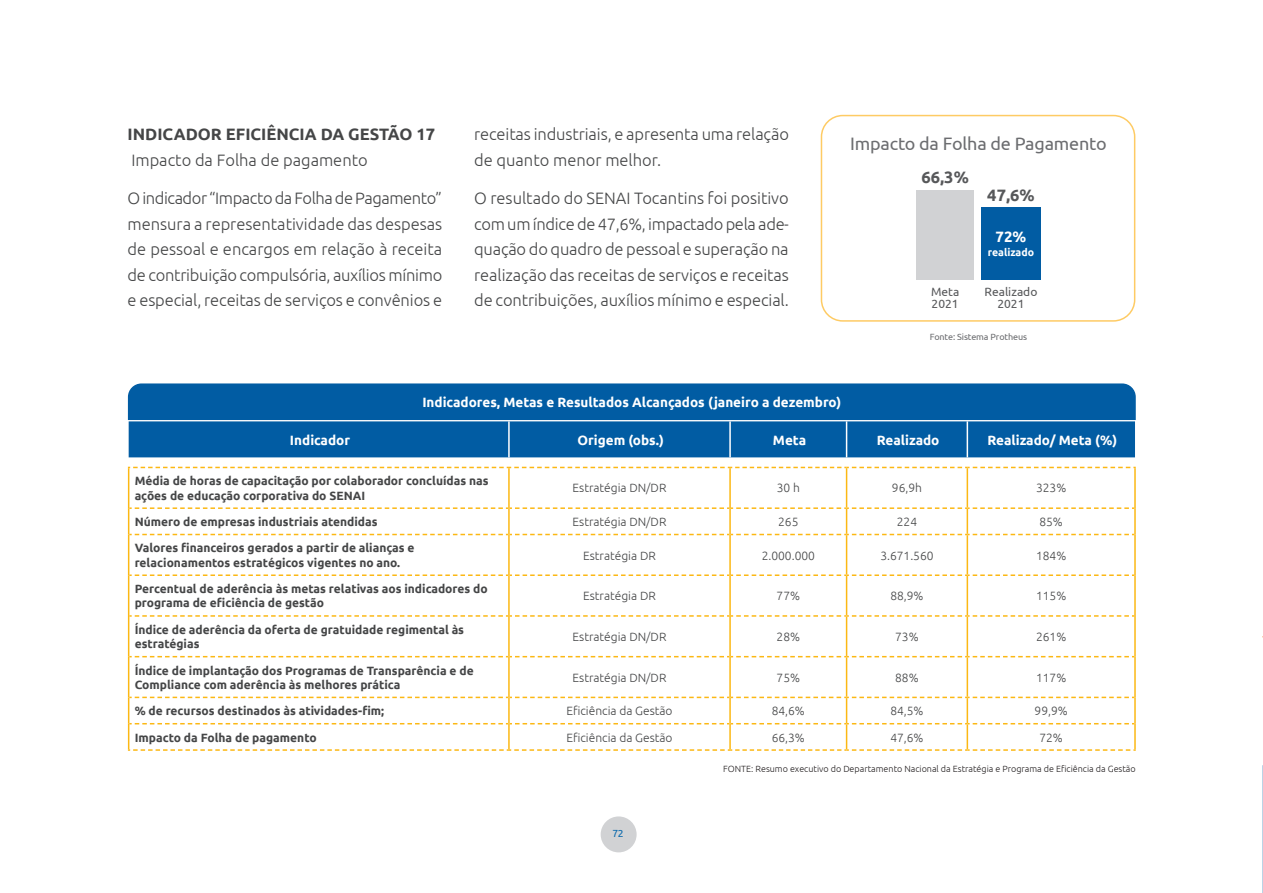
<style>
.page{position:relative;width:1263px;height:893px;background:#fff}
.page>*{position:absolute;margin:0;border:0;box-sizing:border-box;transform-origin:0 0}
.Gráfico_Título{font:18px "Ubuntu";letter-spacing:-.01em;color:#6c6d70}
.TEXTO_CORRIDO{font:300 16.5px/25.5px "Ubuntu";letter-spacing:-.005em;color:#454647;text-align:justify}
.título_que_falta_pre{font:700 16.5px "Ubuntu";color:#454647}
.TEXTO_CORRIDO-2{font:700 16.5px "Ubuntu";color:#57585a}
.TEXTO_CORRIDO-3{font:700 15px "Ubuntu";color:#fff}
.tabela_head{font:700 13.5px "Ubuntu";color:#fff}
.tabela_corpo{font:700 12px/14.4px "Ubuntu";color:#454647}
.tabela_corpo-2{font:300 12px "Ubuntu";color:#454647}
.TEXTO_CORRIDO-4{font:12px/12px "Ubuntu";color:#57585a;text-align:center}
.TEXTO_CORRIDO-5{font:700 10.5px "Ubuntu";color:#fff}
.t1{font:10.35px "Ubuntu";color:#0868ac}
.notas{font:300 9px "Ubuntu";color:#231f20}
.Gráfico_Título-2{font:9px "Ubuntu";letter-spacing:-.01em;color:#6c6d70}
</style>
<div class="page">
<div style="left:601px;top:816px;width:36px;height:36px;background:#d1d2d4;border-radius:50%"></div>
<div style="left:821px;top:115px;width:314px;height:207px;border:2px solid #fecb64;border-radius:21px"></div>
<div style="left:916px;top:190px;width:58px;height:90px;background:#d1d2d4"></div>
<div style="left:981px;top:207px;width:60px;height:73px;background:#015ca3"></div>
<div style="left:127px;top:383px;width:1009px;height:74px;background:#015ca3"></div>
<hr style="left:508px;top:421px;width:2px;height:36px;background:#fff">
<hr style="left:729px;top:421px;width:2px;height:36px;background:#fff">
<hr style="left:846px;top:421px;width:1px;height:36px;background:#fff">
<hr style="left:966px;top:421px;width:2px;height:36px;background:#fff">
<hr style="left:508px;top:468px;width:2px;height:40px;background:#fcb814">
<hr style="left:508px;top:534px;width:2px;height:41px;background:#fcb814">
<hr style="left:508px;top:575px;width:2px;height:41px;background:#fcb814">
<hr style="left:508px;top:616px;width:2px;height:41px;background:#fcb814">
<hr style="left:508px;top:657px;width:2px;height:40px;background:#fcb814">
<hr style="left:846px;top:468px;width:1px;height:39px;background:#fcb814">
<hr style="left:966px;top:468px;width:2px;height:39px;background:#fcb814">
<hr style="left:846px;top:535px;width:1px;height:39px;background:#fcb814">
<hr style="left:966px;top:535px;width:2px;height:39px;background:#fcb814">
<hr style="left:846px;top:576px;width:1px;height:39px;background:#fcb814">
<hr style="left:966px;top:576px;width:2px;height:39px;background:#fcb814">
<hr style="left:846px;top:617px;width:1px;height:39px;background:#fcb814">
<hr style="left:966px;top:617px;width:2px;height:39px;background:#fcb814">
<hr style="left:846px;top:657px;width:1px;height:40px;background:#fcb814">
<hr style="left:966px;top:657px;width:2px;height:40px;background:#fcb814">
<svg style="left:129px;top:574px;width:1005px;height:2px"></svg>
<svg style="left:129px;top:615px;width:1005px;height:2px"></svg>
<svg style="left:129px;top:656px;width:1005px;height:1px"></svg>
<hr style="left:729px;top:468px;width:2px;height:40px;background:#fcb814">
<hr style="left:729px;top:534px;width:2px;height:41px;background:#fcb814">
<hr style="left:729px;top:575px;width:2px;height:41px;background:#fcb814">
<hr style="left:729px;top:616px;width:2px;height:41px;background:#fcb814">
<hr style="left:729px;top:657px;width:2px;height:40px;background:#fcb814">
<svg style="left:128px;top:467px;width:1008px;height:1px"></svg>
<hr style="left:128px;top:468px;width:1px;height:40px;background:#fcb814">
<hr style="left:1134px;top:468px;width:2px;height:40px;background:#fcb814">
<svg style="left:128px;top:507px;width:1006px;height:28px"></svg>
<hr style="left:1134px;top:508px;width:2px;height:26px;background:#fcb814">
<hr style="left:128px;top:534px;width:1px;height:41px;background:#fcb814">
<hr style="left:1134px;top:534px;width:2px;height:41px;background:#fcb814">
<hr style="left:128px;top:575px;width:1px;height:41px;background:#fcb814">
<hr style="left:1134px;top:575px;width:2px;height:41px;background:#fcb814">
<hr style="left:128px;top:616px;width:1px;height:41px;background:#fcb814">
<hr style="left:1134px;top:616px;width:2px;height:41px;background:#fcb814">
<hr style="left:128px;top:657px;width:1px;height:40px;background:#fcb814">
<hr style="left:1134px;top:657px;width:2px;height:40px;background:#fcb814">
<svg style="left:128px;top:697px;width:1008px;height:54px"></svg>
<hr style="left:1134px;top:724px;width:2px;height:25px;background:#fcb814">
<svg style="left:1262px;top:636px;width:1px;height:257px"></svg>
<p class="título_que_falta_pre" style="left:128px;top:124px;width:309px">INDICADOR EFICIÊNCIA DA GESTÃO 17</p>
<p class="TEXTO_CORRIDO" style="left:131px;top:147px;width:238px">Impacto da Folha de pagamento</p>
<p class="TEXTO_CORRIDO" style="left:128px;top:185px;width:316px">O indicador “Impacto da Folha de Pagamento” mensura a representatividade das despesas de pessoal e encargos em relação à receita de contribuição compulsória, auxílios mínimo e especial, receitas de serviços e convênios e</p>
<p class="TEXTO_CORRIDO" style="left:474px;top:121px;width:316px">receitas industriais, e apresenta uma relação de quanto menor melhor.</p>
<p class="TEXTO_CORRIDO" style="left:474px;top:185px;width:316px">O resultado do SENAI Tocantins foi positivo com um índice de 47,6%, impactado pela ade&shy;quação do quadro de pessoal e superação na realização das receitas de serviços e receitas de contribuições, auxílios mínimo e especial.</p>
<p class="Gráfico_Título" style="left:850px;top:133px;width:258px">Impacto da Folha de Pagamento</p>
<p class="TEXTO_CORRIDO-2" style="left:921px;top:167px;width:49px">66,3%</p>
<p class="TEXTO_CORRIDO-4" style="left:931px;top:285px;width:30px">Meta</p>
<p class="TEXTO_CORRIDO-4" style="left:932px;top:297px;width:29px">2021</p>
<p class="TEXTO_CORRIDO-2" style="left:987px;top:185px;width:49px">47,6%</p>
<p class="TEXTO_CORRIDO-3" style="left:995px;top:228px;width:32px">72%</p>
<p class="TEXTO_CORRIDO-5" style="left:988px;top:246px;width:48px">realizado</p>
<p class="TEXTO_CORRIDO-4" style="left:984px;top:285px;width:54px">Realizado<br>2021</p>
<p class="Gráfico_Título-2" style="left:930px;top:331px;width:99px">Fonte: Sistema Protheus</p>
<p class="tabela_head" style="left:422px;top:394px;width:420px">Indicadores, Metas e Resultados Alcançados (janeiro a dezembro)</p>
<p class="tabela_head" style="left:290px;top:432px;width:62px">Indicador</p>
<p class="tabela_head" style="left:577px;top:432px;width:88px">Origem (obs.)</p>
<p class="tabela_head" style="left:773px;top:432px;width:35px">Meta</p>
<p class="tabela_head" style="left:877px;top:432px;width:64px">Realizado</p>
<p class="tabela_head" style="left:987px;top:432px;width:131px">Realizado/ Meta (%)</p>
<p class="tabela_corpo" style="left:135px;top:474px;width:355px">Média de horas de capacitação por colaborador concluídas nas ações de educação corporativa do SENAI</p>
<p class="tabela_corpo-2" style="left:572px;top:481px;width:95px">Estratégia DN/DR</p>
<p class="tabela_corpo-2" style="left:777px;top:481px;width:25px">30 h</p>
<p class="tabela_corpo-2" style="left:892px;top:481px;width:32px">96,9h</p>
<p class="tabela_corpo-2" style="left:1036px;top:481px;width:32px">323%</p>
<p class="tabela_corpo" style="left:135px;top:514px;width:244px">Número de empresas industriais atendidas</p>
<p class="tabela_corpo-2" style="left:572px;top:514px;width:95px">Estratégia DN/DR</p>
<p class="tabela_corpo-2" style="left:778px;top:514px;width:22px">265</p>
<p class="tabela_corpo-2" style="left:897px;top:514px;width:22px">224</p>
<p class="tabela_corpo-2" style="left:1039px;top:514px;width:25px">85%</p>
<p class="tabela_corpo" style="left:135px;top:541px;width:281px">Valores financeiros gerados a partir de alianças e relacionamentos estratégicos vigentes no ano.</p>
<p class="tabela_corpo-2" style="left:583px;top:548px;width:74px">Estratégia DR</p>
<p class="tabela_corpo-2" style="left:762px;top:548px;width:55px">2.000.000</p>
<p class="tabela_corpo-2" style="left:880px;top:548px;width:55px">3.671.560</p>
<p class="tabela_corpo-2" style="left:1036px;top:548px;width:32px">184%</p>
<p class="tabela_corpo" style="left:135px;top:581px;width:355px">Percentual de aderência às metas relativas aos indicadores do programa de eficiência de gestão</p>
<p class="tabela_corpo-2" style="left:583px;top:589px;width:74px">Estratégia DR</p>
<p class="tabela_corpo-2" style="left:776px;top:589px;width:25px">77%</p>
<p class="tabela_corpo-2" style="left:890px;top:589px;width:35px">88,9%</p>
<p class="tabela_corpo-2" style="left:1036px;top:589px;width:32px">115%</p>
<p class="tabela_corpo" style="left:135px;top:622px;width:331px">Índice de aderência da oferta de gratuidade regimental às estratégias</p>
<p class="tabela_corpo-2" style="left:572px;top:629px;width:95px">Estratégia DN/DR</p>
<p class="tabela_corpo-2" style="left:776px;top:629px;width:25px">28%</p>
<p class="tabela_corpo-2" style="left:895px;top:629px;width:25px">73%</p>
<p class="tabela_corpo-2" style="left:1036px;top:629px;width:32px">261%</p>
<p class="tabela_corpo" style="left:135px;top:663px;width:341px">Índice de implantação dos Programas de Transparência e de<br>Compliance com aderência às melhores prática</p>
<p class="tabela_corpo-2" style="left:572px;top:670px;width:95px">Estratégia DN/DR</p>
<p class="tabela_corpo-2" style="left:776px;top:670px;width:25px">75%</p>
<p class="tabela_corpo-2" style="left:895px;top:670px;width:25px">88%</p>
<p class="tabela_corpo-2" style="left:1036px;top:670px;width:32px">117%</p>
<p class="tabela_corpo" style="left:135px;top:704px;width:251px">% de recursos destinados às atividades-fim;</p>
<p class="tabela_corpo-2" style="left:566px;top:704px;width:108px">Eficiência da Gestão</p>
<p class="tabela_corpo-2" style="left:772px;top:704px;width:35px">84,6%</p>
<p class="tabela_corpo-2" style="left:890px;top:704px;width:35px">84,5%</p>
<p class="tabela_corpo-2" style="left:1034px;top:704px;width:35px">99,9%</p>
<p class="tabela_corpo" style="left:135px;top:730px;width:184px">Impacto da Folha de pagamento</p>
<p class="tabela_corpo-2" style="left:566px;top:730px;width:108px">Eficiência da Gestão</p>
<p class="tabela_corpo-2" style="left:772px;top:730px;width:35px">66,3%</p>
<p class="tabela_corpo-2" style="left:890px;top:730px;width:35px">47,6%</p>
<p class="tabela_corpo-2" style="left:1039px;top:730px;width:25px">72%</p>
<p class="notas" style="left:723px;top:763px;width:414px">FONTE: Resumo executivo do Departamento Nacional da Estratégia e Programa de Eficiência da Gestão</p>
<p class="t1" style="left:612px;top:827px;width:13px">72</p>
</div>
